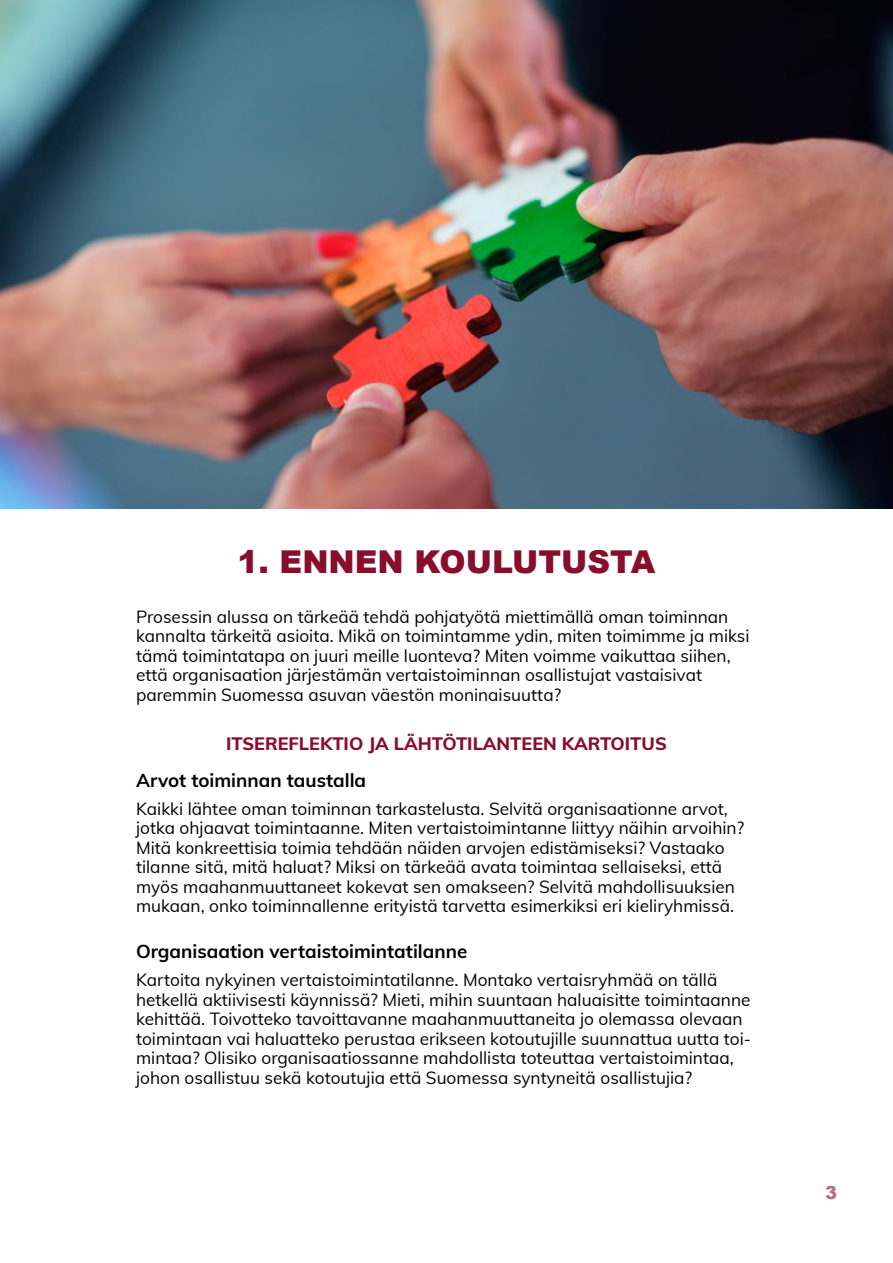
<style>
.page{position:relative;width:893px;height:1263px;background:#fff}
.page>*{position:absolute;margin:0;border:0;box-sizing:border-box;transform-origin:0 0}
.t1{font:900 31.5px "Arial";color:#870f2b}
.t2{font:700 18.75px "Muli";color:#000}
.t3{font:800 18px "Muli";color:#870f2b}
.t4{font:900 18px "Arial";color:#870f2b}
.t5{font:17.25px/19.5px "Muli";color:#000}
</style>
<div class="page">
<img style="left:0;top:0;width:893px;height:508px">
<h1 class="t1" style="left:238px;top:539px;width:419px">1. ENNEN KOULUTUSTA</h1>
<p class="t5" style="left:136px;top:606px;width:615px">Prosessin alussa on tärkeää tehdä pohjatyötä miettimällä oman toiminnan kannalta tärkeitä asioita. Mikä on toimintamme ydin, miten toimimme ja miksi tämä toimintatapa on juuri meille luonteva? Miten voimme vaikuttaa siihen, että organisaation järjestämän vertaistoiminnan osallistujat vastaisivat paremmin Suomessa asuvan väestön moninaisuutta?</p>
<p class="t3" style="left:226px;top:730px;width:442px">ITSEREFLEKTIO JA LÄHTÖTILANTEEN KARTOITUS</p>
<p class="t2" style="left:136px;top:766px;width:232px">Arvot toiminnan taustalla</p>
<p class="t5" style="left:136px;top:798px;width:610px">Kaikki lähtee oman toiminnan tarkastelusta. Selvitä organisaationne arvot, jotka ohjaavat toimintaanne. Miten vertaistoimintanne liittyy näihin arvoihin?<br>Mitä konkreettisia toimia tehdään näiden arvojen edistämiseksi? Vastaako tilanne sitä, mitä haluat? Miksi on tärkeää avata toimintaa sellaiseksi, että myös maahanmuuttaneet kokevat sen omakseen? Selvitä mahdollisuuksien mukaan, onko toiminnallenne erityistä tarvetta esimerkiksi eri kieliryhmissä.</p>
<p class="t2" style="left:136px;top:938px;width:333px">Organisaation vertaistoimintatilanne</p>
<p class="t5" style="left:136px;top:969px;width:617px">Kartoita nykyinen vertaistoimintatilanne. Montako vertaisryhmää on tällä hetkellä aktiivisesti käynnissä? Mieti, mihin suuntaan haluaisitte toimintaanne kehittää. Toivotteko tavoittavanne maahanmuuttaneita jo olemassa olevaan toimintaan vai haluatteko perustaa erikseen kotoutujille suunnattua uutta toi&shy;mintaa? Olisiko organisaatiossanne mahdollista toteuttaa vertaistoimintaa, johon osallistuu sekä kotoutujia että Suomessa syntyneitä osallistujia?</p>
<p class="t4" style="left:826px;top:1179px;width:14px">3</p>
</div>
